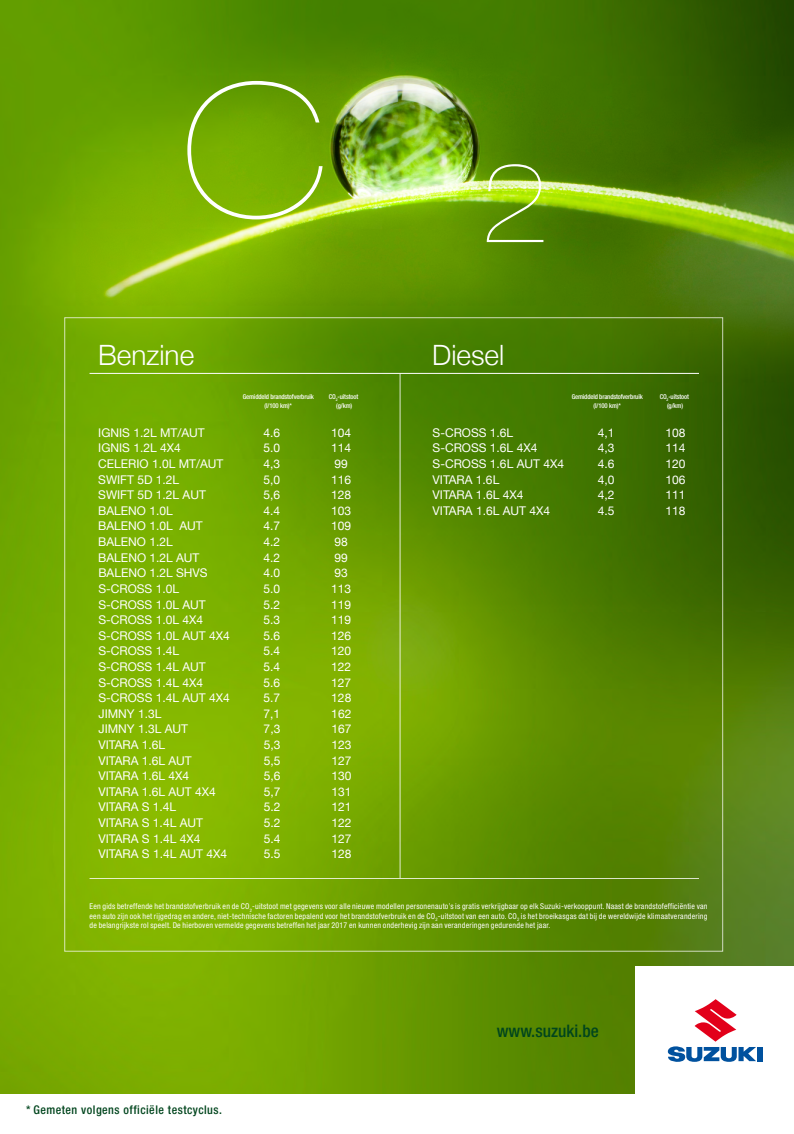
<style>
.page{position:relative;width:794px;height:1134px;background:#fff}
.page>*{position:absolute;margin:0;border:0;box-sizing:border-box;transform-origin:0 0}
.t1{font:900 expanded 185.6px "Helvetica Neue";color:#fff}
.t2{font:300 28px "Helvetica Neue";color:#fff}
.t3{font:500 condensed 17.24px "Helvetica Neue";color:#00451d}
.t4{font:12px "Helvetica Neue";color:#fff}
.t5{font:500 condensed 12px "Helvetica Neue";letter-spacing:.04em;color:#00451d}
.t6{font:condensed 8px/9.6px "Helvetica Neue";letter-spacing:.03em;color:#fff;text-align:justify}
.t7{font:500 condensed 6.68px/9.1px "Helvetica Neue";letter-spacing:-.02em;color:#fff;text-align:center}
</style>
<div class="page">
<img style="left:0;top:0;width:794px;height:1093px">
<hr style="left:89px;top:373px;width:610px;height:1px;background:#fff">
<div style="left:635px;top:967px;width:159px;height:164px;background:#fff"></div>
<div style="left:757px;top:1047px;width:5px;height:14px;background:#00519e"></div>
<svg style="left:668px;top:999px;width:88px;height:63px"></svg>
<hr style="left:89px;top:878px;width:610px;height:1px;background:#fff">
<hr style="left:400px;top:373px;width:1px;height:505px;background:#fff">
<h1 class="t1" style="left:182px;top:43px;width:369px">C <sub>2</sub></h1>
<h2 class="t2" style="left:98px;top:332px;width:97px">Benzine</h2>
<h2 class="t2" style="left:432px;top:332px;width:74px">Diesel</h2>
<p class="t7" style="left:329px;top:392px;width:31px">CO<sub>2</sub>-uitstoot (g/km)</p>
<p class="t7" style="left:659px;top:392px;width:31px">CO<sub>2</sub>-uitstoot (g/km)</p>
<p class="t7" style="left:243px;top:392px;width:73px">Gemiddeld brandstofverbruik (l/100 km)*</p>
<p class="t7" style="left:571px;top:392px;width:73px">Gemiddeld brandstofverbruik (l/100 km)*</p>
<p class="t4" style="left:98px;top:424px;width:108px">IGNIS 1.2L MT/AUT</p>
<p class="t4" style="left:263px;top:424px;width:18px">4.6</p>
<p class="t4" style="left:331px;top:424px;width:22px">104</p>
<p class="t4" style="left:98px;top:440px;width:84px">IGNIS 1.2L 4X4</p>
<p class="t4" style="left:263px;top:440px;width:18px">5.0</p>
<p class="t4" style="left:331px;top:440px;width:22px">114</p>
<p class="t4" style="left:98px;top:455px;width:127px">CELERIO 1.0L MT/AUT</p>
<p class="t4" style="left:263px;top:455px;width:18px">4,3</p>
<p class="t4" style="left:334px;top:455px;width:15px">99</p>
<p class="t4" style="left:98px;top:471px;width:82px">SWIFT 5D 1.2L</p>
<p class="t4" style="left:263px;top:471px;width:18px">5,0</p>
<p class="t4" style="left:331px;top:471px;width:22px">116</p>
<p class="t4" style="left:98px;top:486px;width:109px">SWIFT 5D 1.2L AUT</p>
<p class="t4" style="left:263px;top:486px;width:18px">5,6</p>
<p class="t4" style="left:331px;top:486px;width:22px">128</p>
<p class="t4" style="left:98px;top:502px;width:76px">BALENO 1.0L</p>
<p class="t4" style="left:263px;top:502px;width:18px">4.4</p>
<p class="t4" style="left:331px;top:502px;width:22px">103</p>
<p class="t4" style="left:98px;top:518px;width:106px">BALENO 1.0L AUT</p>
<p class="t4" style="left:263px;top:518px;width:18px">4.7</p>
<p class="t4" style="left:331px;top:518px;width:22px">109</p>
<p class="t4" style="left:98px;top:533px;width:76px">BALENO 1.2L</p>
<p class="t4" style="left:263px;top:533px;width:18px">4.2</p>
<p class="t4" style="left:334px;top:533px;width:15px">98</p>
<p class="t4" style="left:98px;top:549px;width:103px">BALENO 1.2L AUT</p>
<p class="t4" style="left:263px;top:549px;width:18px">4.2</p>
<p class="t4" style="left:334px;top:549px;width:15px">99</p>
<p class="t4" style="left:98px;top:564px;width:111px">BALENO 1.2L SHVS</p>
<p class="t4" style="left:263px;top:564px;width:18px">4.0</p>
<p class="t4" style="left:334px;top:564px;width:15px">93</p>
<p class="t4" style="left:98px;top:580px;width:82px">S-CROSS 1.0L</p>
<p class="t4" style="left:263px;top:580px;width:18px">5.0</p>
<p class="t4" style="left:331px;top:580px;width:22px">113</p>
<p class="t4" style="left:98px;top:596px;width:109px">S-CROSS 1.0L AUT</p>
<p class="t4" style="left:263px;top:596px;width:18px">5.2</p>
<p class="t4" style="left:331px;top:596px;width:22px">119</p>
<p class="t4" style="left:98px;top:611px;width:106px">S-CROSS 1.0L 4X4</p>
<p class="t4" style="left:263px;top:611px;width:18px">5.3</p>
<p class="t4" style="left:331px;top:611px;width:22px">119</p>
<p class="t4" style="left:98px;top:627px;width:133px">S-CROSS 1.0L AUT 4X4</p>
<p class="t4" style="left:263px;top:627px;width:18px">5.6</p>
<p class="t4" style="left:331px;top:627px;width:22px">126</p>
<p class="t4" style="left:98px;top:642px;width:82px">S-CROSS 1.4L</p>
<p class="t4" style="left:264px;top:642px;width:18px">5.4</p>
<p class="t4" style="left:331px;top:642px;width:22px">120</p>
<p class="t4" style="left:98px;top:658px;width:109px">S-CROSS 1.4L AUT</p>
<p class="t4" style="left:264px;top:658px;width:18px">5.4</p>
<p class="t4" style="left:331px;top:658px;width:22px">122</p>
<p class="t4" style="left:98px;top:674px;width:106px">S-CROSS 1.4L 4X4</p>
<p class="t4" style="left:264px;top:674px;width:18px">5.6</p>
<p class="t4" style="left:331px;top:674px;width:22px">127</p>
<p class="t4" style="left:98px;top:689px;width:133px">S-CROSS 1.4L AUT 4X4</p>
<p class="t4" style="left:264px;top:689px;width:18px">5.7</p>
<p class="t4" style="left:331px;top:689px;width:22px">128</p>
<p class="t4" style="left:98px;top:705px;width:64px">JIMNY 1.3L</p>
<p class="t4" style="left:264px;top:705px;width:18px">7,1</p>
<p class="t4" style="left:331px;top:705px;width:22px">162</p>
<p class="t4" style="left:98px;top:720px;width:91px">JIMNY 1.3L AUT</p>
<p class="t4" style="left:264px;top:720px;width:18px">7,3</p>
<p class="t4" style="left:331px;top:720px;width:22px">167</p>
<p class="t4" style="left:98px;top:736px;width:68px">VITARA 1.6L</p>
<p class="t4" style="left:264px;top:736px;width:18px">5,3</p>
<p class="t4" style="left:331px;top:736px;width:22px">123</p>
<p class="t4" style="left:98px;top:752px;width:95px">VITARA 1.6L AUT</p>
<p class="t4" style="left:264px;top:752px;width:18px">5,5</p>
<p class="t4" style="left:331px;top:752px;width:22px">127</p>
<p class="t4" style="left:98px;top:767px;width:92px">VITARA 1.6L 4X4</p>
<p class="t4" style="left:264px;top:767px;width:18px">5,6</p>
<p class="t4" style="left:331px;top:767px;width:22px">130</p>
<p class="t4" style="left:98px;top:783px;width:119px">VITARA 1.6L AUT 4X4</p>
<p class="t4" style="left:264px;top:783px;width:18px">5,7</p>
<p class="t4" style="left:331px;top:783px;width:22px">131</p>
<p class="t4" style="left:98px;top:798px;width:79px">VITARA S 1.4L</p>
<p class="t4" style="left:264px;top:798px;width:18px">5.2</p>
<p class="t4" style="left:331px;top:798px;width:22px">121</p>
<p class="t4" style="left:98px;top:814px;width:106px">VITARA S 1.4L AUT</p>
<p class="t4" style="left:264px;top:814px;width:18px">5.2</p>
<p class="t4" style="left:331px;top:814px;width:22px">122</p>
<p class="t4" style="left:99px;top:830px;width:103px">VITARA S 1.4L 4X4</p>
<p class="t4" style="left:264px;top:830px;width:18px">5.4</p>
<p class="t4" style="left:331px;top:830px;width:22px">127</p>
<p class="t4" style="left:99px;top:845px;width:130px">VITARA S 1.4L AUT 4X4</p>
<p class="t4" style="left:264px;top:845px;width:18px">5.5</p>
<p class="t4" style="left:331px;top:845px;width:22px">128</p>
<p class="t4" style="left:432px;top:424px;width:82px">S-CROSS 1.6L</p>
<p class="t4" style="left:598px;top:424px;width:18px">4,1</p>
<p class="t4" style="left:665px;top:424px;width:22px">108</p>
<p class="t4" style="left:432px;top:440px;width:106px">S-CROSS 1.6L 4X4</p>
<p class="t4" style="left:598px;top:440px;width:18px">4,3</p>
<p class="t4" style="left:665px;top:440px;width:22px">114</p>
<p class="t4" style="left:432px;top:455px;width:133px">S-CROSS 1.6L AUT 4X4</p>
<p class="t4" style="left:598px;top:455px;width:18px">4.6</p>
<p class="t4" style="left:665px;top:455px;width:22px">120</p>
<p class="t4" style="left:432px;top:471px;width:68px">VITARA 1.6L</p>
<p class="t4" style="left:598px;top:471px;width:18px">4,0</p>
<p class="t4" style="left:665px;top:471px;width:22px">106</p>
<p class="t4" style="left:432px;top:486px;width:92px">VITARA 1.6L 4X4</p>
<p class="t4" style="left:598px;top:486px;width:18px">4,2</p>
<p class="t4" style="left:665px;top:486px;width:22px">111</p>
<p class="t4" style="left:432px;top:502px;width:119px">VITARA 1.6L AUT 4X4</p>
<p class="t4" style="left:598px;top:502px;width:18px">4.5</p>
<p class="t4" style="left:665px;top:502px;width:22px">118</p>
<p class="t6" style="left:89px;top:901px;width:619px">Een gids betreffende het brandstofverbruik en de CO<sub>2</sub>-uitstoot met gegevens voor alle nieuwe modellen personenauto’s is gratis verkrijgbaar op elk Suzuki-verkooppunt. Naast de brandstofefficiëntie van een auto zijn ook het rijgedrag en andere, niet-technische factoren bepalend voor het brandstofverbruik en de CO<sub>2</sub>-uitstoot van een auto. CO<sub>2</sub> is het broeikasgas dat bij de wereldwijde klimaatverandering de belangrijkste rol speelt. De hierboven vermelde gegevens betreffen het jaar 2017 en kunnen onderhevig zijn aan veranderingen gedurende het jaar.</p>
<p class="t5" style="left:26px;top:1102px;width:197px">* Gemeten volgens officiële testcyclus.</p>
<h3 class="t3" style="left:497px;top:1021px;width:103px">www.suzuki.be</h3>
</div>
